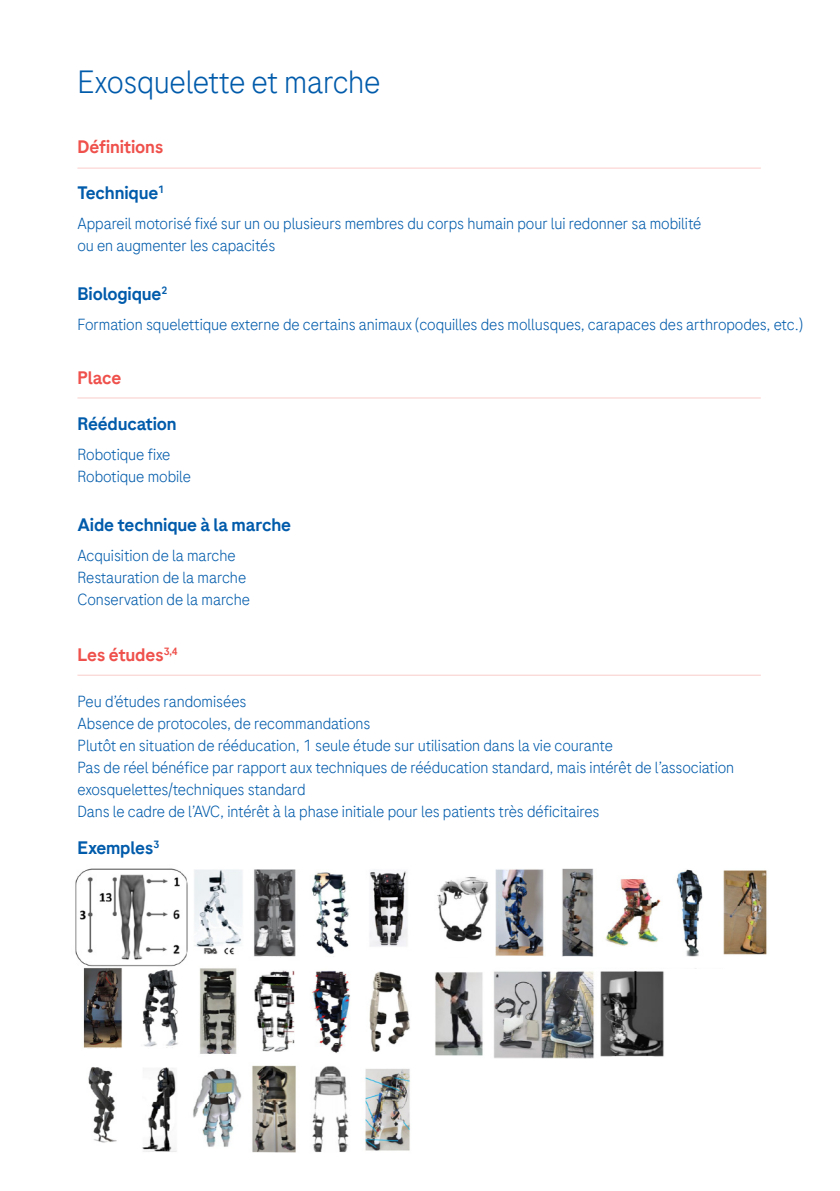
<style>
.page{position:relative;width:840px;height:1191px;background:#fff}
.page>*{position:absolute;margin:0;border:0;box-sizing:border-box;transform-origin:0 0}
.t1{font:300 32px "Roche Sans";letter-spacing:-.015em;color:#015bab}
.t2{font:500 18px "Roche Sans";letter-spacing:-.01em;color:#015bab}
.t3{font:500 18px "Roche Sans";letter-spacing:-.01em;color:#ef504b}
.t4{font:300 16px/22px "Roche Sans";letter-spacing:-.005em;color:#015bab}
</style>
<div class="page">
<hr style="left:77px;top:168px;width:683px;height:1px;background:#ef504b">
<hr style="left:77px;top:397px;width:683px;height:1px;background:#ef504b">
<hr style="left:77px;top:675px;width:683px;height:1px;background:#ef504b">
<img style="left:75px;top:868px;width:335px;height:285px">
<img style="left:437px;top:868px;width:330px;height:89px">
<img style="left:435px;top:970px;width:229px;height:89px">
<p class="t1" style="left:77px;top:62px;width:304px">Exosquelette et marche</p>
<p class="t3" style="left:77px;top:135px;width:88px">Définitions</p>
<p class="t2" style="left:77px;top:182px;width:88px">Technique<sup>1</sup></p>
<p class="t4" style="left:77px;top:212px;width:625px">Appareil motorisé fixé sur un ou plusieurs membres du corps humain pour lui redonner sa mobilité ou en augmenter les capacités</p>
<p class="t2" style="left:77px;top:282px;width:91px">Biologique<sup>2</sup></p>
<p class="t4" style="left:77px;top:313px;width:726px">Formation squelettique externe de certains animaux (coquilles des mollusques, carapaces des arthropodes, etc.)</p>
<p class="t3" style="left:77px;top:366px;width:45px">Place</p>
<p class="t2" style="left:77px;top:412px;width:101px">Rééducation</p>
<p class="t4" style="left:77px;top:443px;width:94px">Robotique fixe</p>
<p class="t4" style="left:77px;top:465px;width:115px">Robotique mobile</p>
<p class="t2" style="left:77px;top:513px;width:215px">Aide technique à la marche</p>
<p class="t4" style="left:77px;top:544px;width:160px">Acquisition de la marche</p>
<p class="t4" style="left:77px;top:566px;width:170px">Restauration de la marche</p>
<p class="t4" style="left:77px;top:588px;width:174px">Conservation de la marche</p>
<p class="t3" style="left:77px;top:644px;width:102px">Les études<sup>3,4</sup></p>
<p class="t4" style="left:77px;top:690px;width:170px">Peu d’études randomisées</p>
<p class="t4" style="left:77px;top:712px;width:294px">Absence de protocoles, de recommandations</p>
<p class="t4" style="left:77px;top:734px;width:536px">Plutôt en situation de rééducation, 1 seule étude sur utilisation dans la vie courante</p>
<p class="t4" style="left:77px;top:756px;width:658px">Pas de réel bénéfice par rapport aux techniques de rééducation standard, mais intérêt de l’association exosquelettes/techniques standard</p>
<p class="t4" style="left:77px;top:800px;width:523px">Dans le cadre de l’AVC, intérêt à la phase initiale pour les patients très déficitaires</p>
<p class="t2" style="left:77px;top:836px;width:83px">Exemples<sup>3</sup></p>
</div>
